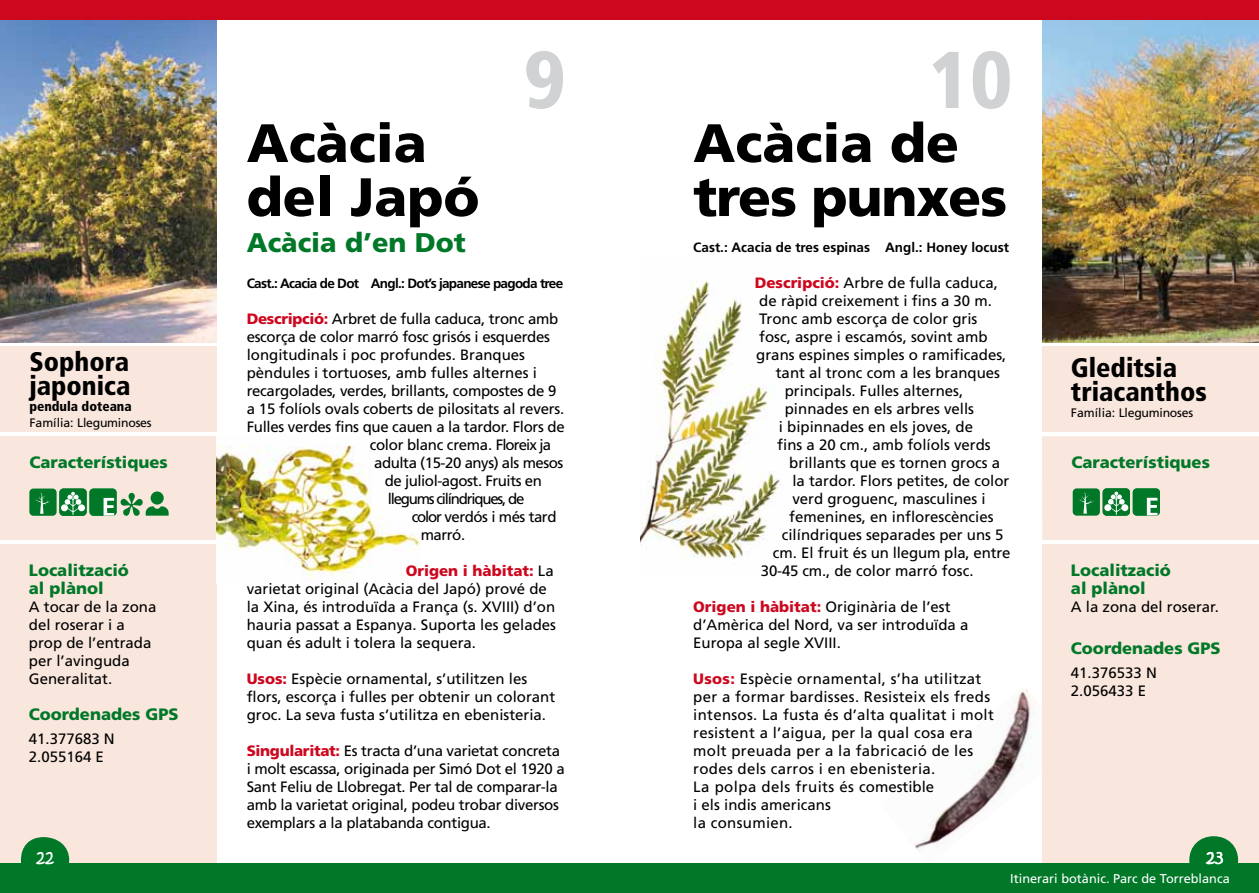
<style>
.page{position:relative;width:1259px;height:893px;background:#fff}
.page>*{position:absolute;margin:0;border:0;box-sizing:border-box;transform-origin:0 0}
.t1{font:900 condensed 80.4px "Frutiger";color:#d1d2d4}
.t2{font:900 54px/54px "Frutiger";letter-spacing:-.02em;color:#000}
.t3{font:900 54px/54px "Frutiger";color:#000}
.t4{font:900 27px "Frutiger";color:#007828}
.t5{font:900 condensed 26.85px/24px "Frutiger";color:#000}
.t6{font:18px "Kristen ITC";color:#fff}
.t7{font:900 16.5px/18px "Frutiger";color:#007828}
.t8{font:15px/18px "Frutiger";color:#000}
.t9{font:15px/18px "Frutiger";letter-spacing:-.02em;color:#000}
.t10{font:15px/18px "Frutiger";letter-spacing:.02em;color:#000}
.t11{font:15px "Frutiger";letter-spacing:-.03em;color:#000}
.t12{font:15px "Frutiger";letter-spacing:-.08em;color:#000}
.t13{font:700 13.5px "Frutiger";letter-spacing:-.05em;color:#000}
.t14{font:700 13.5px "Frutiger";color:#000}
.t15{font:900 condensed 13.5px "Frutiger";color:#000}
.t16{font:12.75px "Frutiger";color:#fff}
.t17{font:12.3px "Frutiger";letter-spacing:-.02em;color:#000}
.s1{font-weight:900;color:#cd071e}
</style>
<div class="page">
<div style="left:0;top:436px;width:217px;height:104px;background:#f9e7de"></div>
<div style="left:1042px;top:436px;width:217px;height:104px;background:#f9e7de"></div>
<div style="left:1042px;top:346px;width:217px;height:86px;background:#f9e7de"></div>
<div style="left:0;top:544px;width:217px;height:349px;background:#f9e7de"></div>
<div style="left:0;top:346px;width:217px;height:86px;background:#f9e7de"></div>
<img style="left:879px;top:689px;width:163px;height:175px">
<img style="left:640px;top:280px;width:141px;height:280px">
<img style="left:217px;top:445px;width:203px;height:135px">
<img style="left:1042px;top:20px;width:217px;height:322px">
<img style="left:0;top:20px;width:217px;height:322px">
<div style="left:0;top:0;width:1259px;height:20px;background:#cd071e"></div>
<div style="left:21px;top:837px;width:48px;height:49px;background:#007828;border-radius:23px"></div>
<div style="left:1042px;top:544px;width:217px;height:349px;background:#f9e7de"></div>
<div style="left:1189px;top:836px;width:49px;height:50px;background:#007828;border-radius:50%"></div>
<div style="left:0;top:864px;width:1259px;height:29px;background:#007828"></div>
<div style="left:1132px;top:488px;width:28px;height:28px;background:#007828;border-radius:4px"></div>
<svg style="left:1147px;top:498px;width:10px;height:18px"></svg>
<div style="left:1102px;top:488px;width:28px;height:28px;background:#007828;border-radius:4px"></div>
<svg style="left:1104px;top:492px;width:24px;height:23px"></svg>
<div style="left:1072px;top:488px;width:28px;height:28px;background:#007828;border-radius:4px"></div>
<svg style="left:1079px;top:492px;width:15px;height:22px"></svg>
<div style="left:89px;top:489px;width:28px;height:27px;background:#007828;border-radius:4px"></div>
<svg style="left:104px;top:498px;width:10px;height:18px"></svg>
<div style="left:59px;top:488px;width:28px;height:28px;background:#007828;border-radius:4px"></div>
<svg style="left:61px;top:492px;width:24px;height:23px"></svg>
<div style="left:29px;top:489px;width:28px;height:27px;background:#007828;border-radius:4px"></div>
<svg style="left:35px;top:492px;width:16px;height:22px"></svg>
<svg style="left:121px;top:493px;width:48px;height:23px"></svg>
<div style="left:151px;top:491px;width:13px;height:14px;background:#007828;border-radius:50%"></div>
<h3 class="t5" style="left:29px;top:349px;width:103px">Sophora japonica</h3>
<p class="t15" style="left:29px;top:398px;width:104px">pendula doteana</p>
<p class="t17" style="left:29px;top:415px;width:124px">Família: Lleguminoses</p>
<p class="t7" style="left:29px;top:453px;width:140px">Característiques</p>
<p class="t7" style="left:29px;top:561px;width:101px">Localització al plànol</p>
<p class="t8" style="left:29px;top:598px;width:129px">A tocar de la zona del roserar i a prop de l’entrada per l’avinguda<br>Generalitat.</p>
<p class="t7" style="left:29px;top:705px;width:151px">Coordenades GPS</p>
<p class="t8" style="left:29px;top:730px;width:87px">41.377683 N<br>2.055164 E</p>
<h1 class="t1" style="left:524px;top:32px;width:43px">9</h1>
<h2 class="t3" style="left:247px;top:115px;width:234px">Acàcia del Japó</h2>
<h3 class="t4" style="left:247px;top:226px;width:221px">Acàcia d’en Dot</h3>
<p class="t13" style="left:247px;top:275px;width:318px">Cast.: Acacia de Dot Angl.: Dot’s japanese pagoda tree</p>
<p class="t9" style="left:247px;top:310px;width:313px"><span class="s1">Descripció:</span> Arbret de fulla caduca, tronc amb</p>
<p class="t9" style="left:247px;top:328px;width:305px">escorça de color marró fosc grisós i esquerdes</p>
<p class="t8" style="left:247px;top:346px;width:280px">longitudinals i poc profundes. Branques</p>
<p class="t8" style="left:247px;top:364px;width:292px">pèndules i tortuoses, amb fulles alternes i</p>
<p class="t9" style="left:247px;top:382px;width:311px">recargolades, verdes, brillants, compostes de 9</p>
<p class="t8" style="left:247px;top:400px;width:319px">a 15 folíols ovals coberts de pilositats al revers.</p>
<p class="t9" style="left:247px;top:418px;width:319px">Fulles verdes fins que cauen a la tardor. Flors de</p>
<p class="t9" style="left:370px;top:436px;width:183px">color blanc crema. Floreix ja</p>
<p class="t11" style="left:374px;top:454px;width:191px">adulta (15-20 anys) als mesos</p>
<p class="t11" style="left:385px;top:472px;width:159px">de juliol-agost. Fruits en</p>
<p class="t12" style="left:388px;top:490px;width:138px">llegums cilíndriques, de</p>
<p class="t11" style="left:412px;top:508px;width:146px">color verdós i més tard</p>
<p class="t8" style="left:421px;top:526px;width:46px">marró.</p>
<p class="t8" style="left:247px;top:562px;width:311px;text-indent:159px"><span class="s1">Origen i hàbitat:</span> La varietat original (Acàcia del Japó) prové de la Xina, és introduïda a França (s. XVIII) d’on hauria passat a Espanya. Suporta les gelades quan és adult i tolera la sequera.</p>
<p class="t8" style="left:247px;top:670px;width:310px"><span class="s1">Usos:</span> Espècie ornamental, s’utilitzen les flors, escorça i fulles per obtenir un colorant groc. La seva fusta s’utilitza en ebenisteria.</p>
<p class="t9" style="left:247px;top:742px;width:319px"><span class="s1">Singularitat:</span> Es tracta d’una varietat concreta i molt escassa, originada per Simó Dot el 1920 a Sant Feliu de Llobregat. Per tal de comparar-la amb la varietat original, podeu trobar diversos exemplars a la platabanda contigua.</p>
<h1 class="t1" style="left:928px;top:32px;width:85px">10</h1>
<h2 class="t2" style="left:693px;top:115px;width:315px">Acàcia de tres punxes</h2>
<p class="t14" style="left:693px;top:239px;width:317px">Cast.: Acacia de tres espinas Angl.: Honey locust</p>
<p class="t8" style="left:755px;top:274px;width:245px"><span class="s1">Descripció:</span> Arbre de fulla caduca,</p>
<p class="t8" style="left:759px;top:292px;width:234px">de ràpid creixement i fins a 30 m.</p>
<p class="t8" style="left:759px;top:310px;width:220px">Tronc amb escorça de color gris</p>
<p class="t8" style="left:759px;top:328px;width:230px">fosc, aspre i escamós, sovint amb</p>
<p class="t8" style="left:756px;top:346px;width:252px">grans espines simples o ramificades,</p>
<p class="t8" style="left:776px;top:364px;width:226px">tant al tronc com a les branques</p>
<p class="t8" style="left:785px;top:382px;width:180px">principals. Fulles alternes,</p>
<p class="t8" style="left:785px;top:400px;width:191px">pinnades en els arbres vells</p>
<p class="t8" style="left:779px;top:418px;width:196px">i bipinnades en els joves, de</p>
<p class="t8" style="left:777px;top:436px;width:215px">fins a 20 cm., amb folíols verds</p>
<p class="t8" style="left:789px;top:454px;width:212px">brillants que es tornen grocs a</p>
<p class="t8" style="left:792px;top:472px;width:219px">la tardor. Flors petites, de color</p>
<p class="t8" style="left:792px;top:490px;width:195px">verd groguenc, masculines i</p>
<p class="t8" style="left:789px;top:508px;width:206px">femenines, en inflorescències</p>
<p class="t8" style="left:782px;top:526px;width:223px">cilíndriques separades per uns 5</p>
<p class="t8" style="left:773px;top:544px;width:239px">cm. El fruit és un llegum pla, entre</p>
<p class="t8" style="left:761px;top:562px;width:214px">30-45 cm., de color marró fosc.</p>
<p class="t8" style="left:693px;top:598px;width:277px"><span class="s1">Origen i hàbitat:</span> Originària de l’est d’Amèrica del Nord, va ser introduïda a<br>Europa al segle XVIII.</p>
<p class="t10" style="left:693px;top:670px;width:302px"><span class="s1">Usos:</span> Espècie ornamental, s’ha utilitzat per a formar bardisses. Resisteix els freds intensos. La fusta és d’alta qualitat i molt resistent a l’aigua, per la qual cosa era molt preuada per a la fabricació de les rodes dels carros i en ebenisteria.<br>La polpa dels fruits és comestible<br>i els indis americans<br>la consumien.</p>
<h3 class="t5" style="left:1071px;top:356px;width:137px">Gleditsia triacanthos</h3>
<p class="t17" style="left:1071px;top:405px;width:124px">Família: Lleguminoses</p>
<p class="t7" style="left:1071px;top:453px;width:140px">Característiques</p>
<p class="t7" style="left:1071px;top:561px;width:101px">Localització al plànol</p>
<p class="t8" style="left:1071px;top:598px;width:149px">A la zona del roserar.</p>
<p class="t7" style="left:1071px;top:639px;width:151px">Coordenades GPS</p>
<p class="t8" style="left:1071px;top:664px;width:87px">41.376533 N<br>2.056433 E</p>
<p class="t6" style="left:36px;top:845px;width:19px">22</p>
<p class="t6" style="left:1206px;top:845px;width:19px">23</p>
<p class="t16" style="left:1010px;top:871px;width:221px">Itinerari botànic. Parc de Torreblanca</p>
</div>
